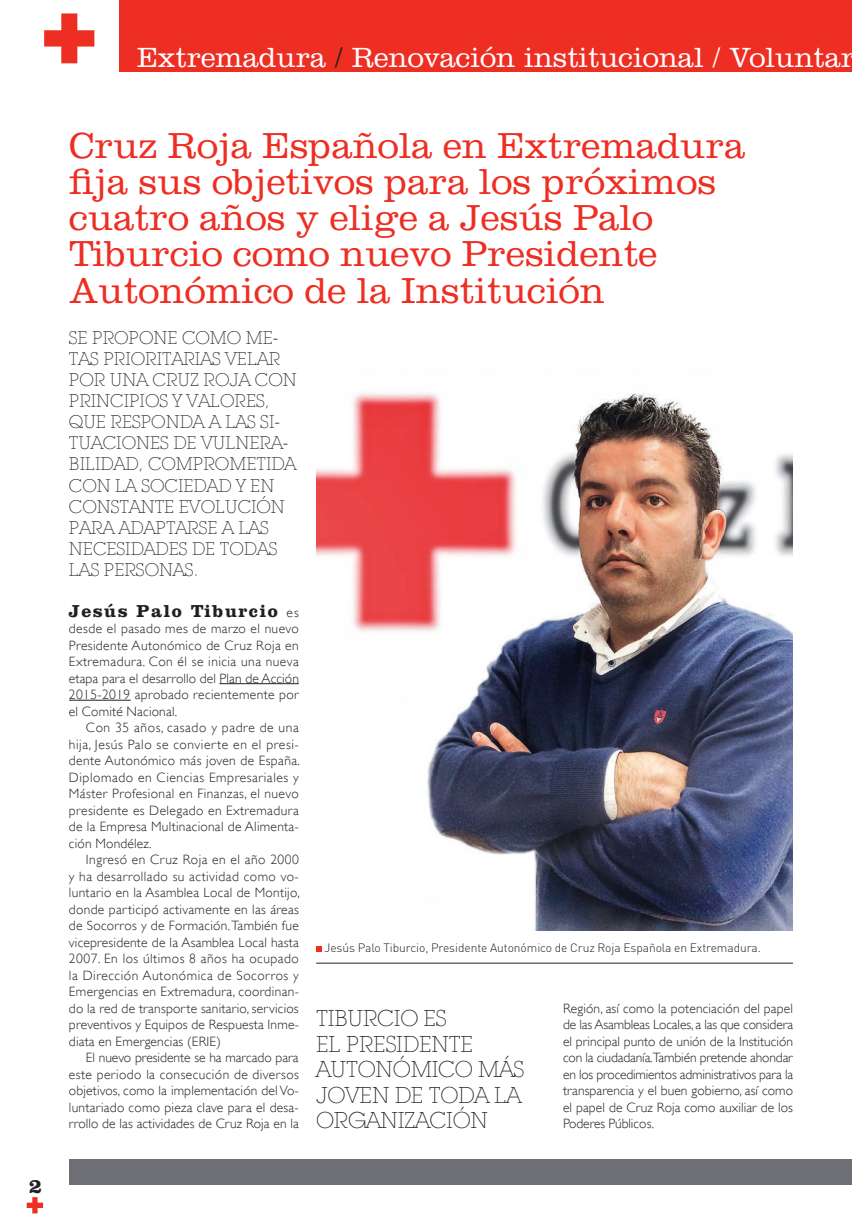
<style>
.page{position:relative;width:852px;height:1222px;background:#fff}
.page>*{position:absolute;margin:0;border:0;box-sizing:border-box;transform-origin:0 0}
.t1{font:300 37.5px/36px "Clarendon";letter-spacing:.005em;color:#ee2e22}
.t2{font:300 28.8px "Clarendon";color:#fff}
.t3{font:300 22.5px/25.5px "Lubalin Graph IT Cby BT Xtra";letter-spacing:-.015em;color:#231f20}
.t4{font:700 21px "Clarendon";color:#231f20}
.t5{font:300 18px/21px "Lubalin Graph IT Cby BT Xtra";letter-spacing:-.005em;color:#231f20}
.t6{font:700 18px "Clarendon";letter-spacing:.08em;color:#231f20}
.t7{font:300 13.5px/16.5px "Gill Sans";letter-spacing:.015em;color:#231f20;text-align:justify}
.t8{font:300 12px "DIN";letter-spacing:-.005em;color:#231f20}
.s1{color:#231f20}
.s2{font-family:"Gill Sans";font-weight:300;font-size:13.5px}
</style>
<div class="page">
<svg style="left:27px;top:1197px;width:16px;height:16px"></svg>
<div style="left:119px;top:0;width:732px;height:72px;background:#ee2e22"></div>
<svg style="left:44px;top:13px;width:50px;height:50px"></svg>
<div style="left:69px;top:1159px;width:782px;height:25px;background:#6d6f74"></div>
<hr style="left:219px;top:683px;width:79px;height:1px;background:#231f20">
<hr style="left:69px;top:699px;width:62px;height:1px;background:#231f20">
<img style="left:316px;top:392px;width:476px;height:538px">
<hr style="left:316px;top:962px;width:476px;height:1px;background:#231f20">
<svg style="left:316px;top:946px;width:5px;height:6px"></svg>
<h3 class="t4" style="left:29px;top:1172px;width:14px">2</h3>
<h2 class="t2" style="left:137px;top:40px;width:719px">Extremadura <span class="s1">/</span> Renovación institucional / Voluntar</h2>
<h1 class="t1" style="left:69px;top:127px;width:677px">Cruz Roja Española en Extremadura fija sus objetivos para los próximos cuatro años y elige a Jesús Palo<br>Tiburcio como nuevo Presidente<br>Autonómico de la Institución</h1>
<p class="t5" style="left:69px;top:327px;width:229px">SE PROPONE COMO ME-<br>TAS PRIORITARIAS VELAR<br>POR UNA CRUZ ROJA CON<br>PRINCIPIOS Y VALORES,<br>QUE RESPONDA A LAS SI-<br>TUACIONES DE VULNERA-<br>BILIDAD, COMPROMETIDA<br>CON LA SOCIEDAD Y EN<br>CONSTANTE EVOLUCIÓN<br>PARA ADAPTARSE A LAS<br>NECESIDADES DE TODAS<br>LAS PERSONAS.</p>
<h3 class="t6" style="left:69px;top:599px;width:231px">Jesús Palo Tiburcio <span class="s2">es</span></h3>
<p class="t7" style="left:69px;top:620px;width:231px">desde el pasado mes de marzo el nuevo Presidente Autonómico de Cruz Roja en Extremadura. Con él se inicia una nueva etapa para el desarrollo del Plan de Acción 2015-2019 aprobado recientemente por el Comité Nacional.</p>
<p class="t7" style="left:69px;top:719px;width:232px;text-indent:17px">Con 35 años, casado y padre de una hija, Jesús Palo se convierte en el presi&shy;dente Autonómico más joven de España.<br>Diplomado en Ciencias Empresariales y Máster Profesional en Finanzas, el nuevo presidente es Delegado en Extremadura de la Empresa Multinacional de Alimenta&shy;ción Mondélez.</p>
<p class="t7" style="left:69px;top:851px;width:232px;text-indent:17px">Ingresó en Cruz Roja en el año 2000 y ha desarrollado su actividad como vo&shy;luntario en la Asamblea Local de Montijo, donde participó activamente en las áreas de Socorros y de Formación. También fue vicepresidente de la Asamblea Local hasta 2007. En los últimos 8 años ha ocupado la Dirección Autonómica de Socorros y Emergencias en Extremadura, coordinan&shy;do la red de transporte sanitario, servicios preventivos y Equipos de Respuesta Inme&shy;diata en Emergencias (ERIE)</p>
<p class="t7" style="left:69px;top:1049px;width:231px;text-indent:17px">El nuevo presidente se ha marcado para este periodo la consecución de diversos objetivos, como la implementación del Vo&shy;luntariado como pieza clave para el desa&shy;rrollo de las actividades de Cruz Roja en la</p>
<p class="t8" style="left:324px;top:943px;width:437px">Jesús Palo Tiburcio, Presidente Autonómico de Cruz Roja Española en Extremadura.</p>
<p class="t7" style="left:562px;top:999px;width:231px">Región, así como la potenciación del papel de las Asambleas Locales, a las que considera el principal punto de unión de la Institución con la ciudadanía.También pretende ahondar en los procedimientos administrativos para la transparencia y el buen gobierno, así como el papel de Cruz Roja como auxiliar de los Poderes Públicos.</p>
<h3 class="t3" style="left:316px;top:1005px;width:210px">TIBURCIO ES<br>EL PRESIDENTE<br>AUTONÓMICO MÁS<br>JOVEN DE TODA LA<br>ORGANIZACIÓN</h3>
</div>
